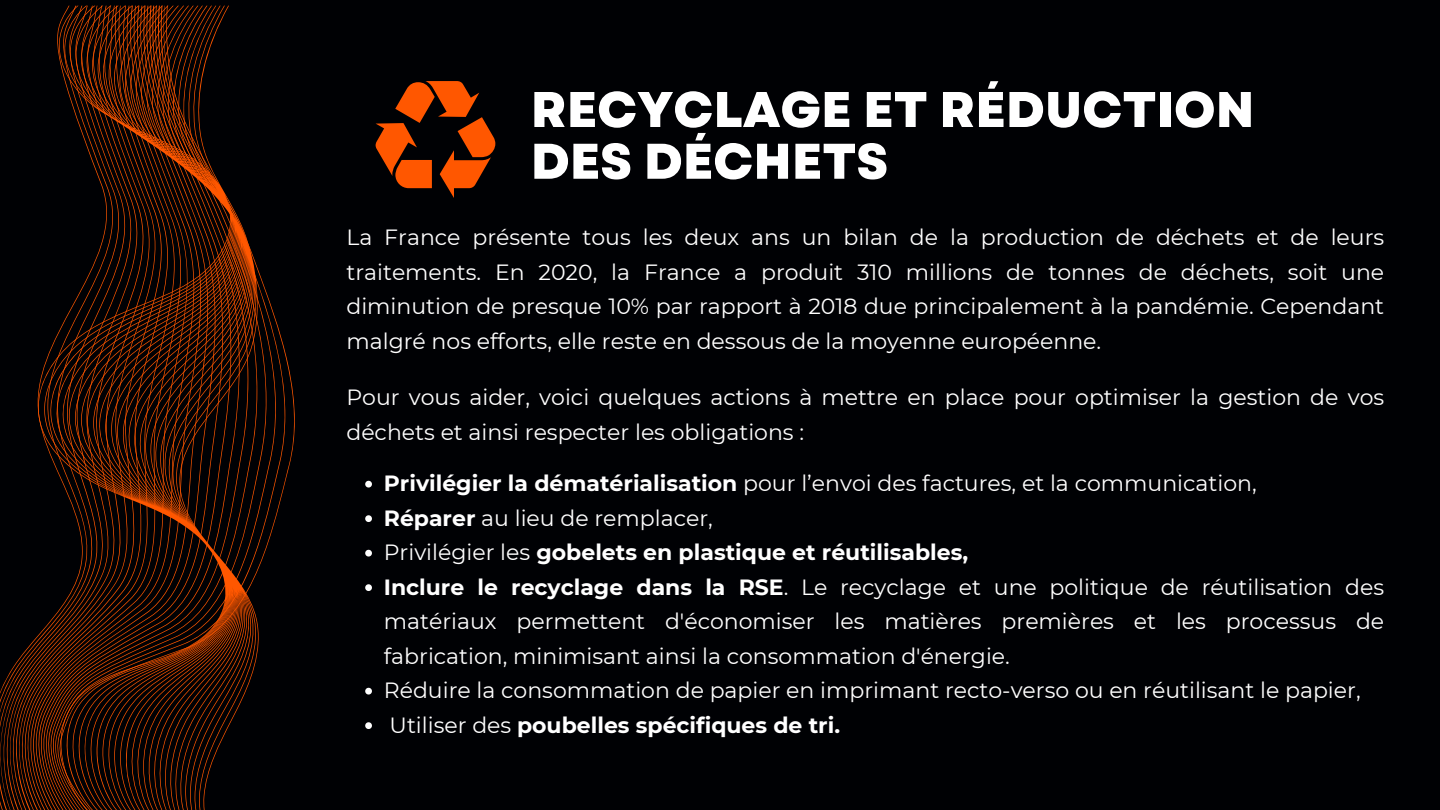
<style>
.page{position:relative;width:1440px;height:810px;background:#000104}
.page>*{position:absolute;margin:0;border:0;box-sizing:border-box;transform-origin:0 0}
.t1{font:800 50px/51.8px "Garet";color:#fff}
.t2{font:22px/34.5px "Montserrat";color:#fff;text-align:justify}
.t3{font:700 22px "Montserrat";color:#fff}
.s1{font-weight:700}
.s2{font-weight:400}
</style>
<div class="page">
<svg style="left:376px;top:81px;width:119px;height:117px"></svg>
<svg style="left:0;top:5px;width:295px;height:805px"></svg>
<svg style="left:35px;top:6px;width:229px;height:804px"></svg>
<svg style="left:365px;top:481px;width:7px;height:7px"></svg>
<svg style="left:365px;top:515px;width:7px;height:7px"></svg>
<svg style="left:365px;top:550px;width:7px;height:7px"></svg>
<svg style="left:365px;top:584px;width:7px;height:7px"></svg>
<svg style="left:365px;top:688px;width:7px;height:7px"></svg>
<svg style="left:365px;top:722px;width:7px;height:7px"></svg>
<p class="t1" style="left:531px;top:84px;width:725px">RECYCLAGE ET RÉDUCTION<br>DES DÉCHETS</p>
<p class="t2" style="left:346px;top:220px;width:1039px">La France présente tous les deux ans un bilan de la production de déchets et de leurs traitements. En 2020, la France a produit 310 millions de tonnes de déchets, soit une diminution de presque 10% par rapport à 2018 due principalement à la pandémie. Cependant malgré nos efforts, elle reste en dessous de la moyenne européenne.</p>
<p class="t2" style="left:346px;top:380px;width:1039px">Pour vous aider, voici quelques actions à mettre en place pour optimiser la gestion de vos déchets et ainsi respecter les obligations :</p>
<h1 class="t2" style="left:384px;top:466px;width:874px"><span class="s1">Privilégier la dématérialisation</span> pour l’envoi des factures, et la communication,</h1>
<p class="t2" style="left:384px;top:501px;width:331px"><span class="s1">Réparer</span> au lieu de remplacer,</p>
<p class="t3" style="left:384px;top:539px;width:586px"><span class="s2">Privilégier les</span> gobelets en plastique et réutilisables,</p>
<p class="t2" style="left:384px;top:570px;width:1002px"><span class="s1">Inclure le recyclage dans la RSE</span>. Le recyclage et une politique de réutilisation des matériaux permettent d'économiser les matières premières et les processus de fabrication, minimisant ainsi la consommation d'énergie.</p>
<p class="t2" style="left:384px;top:673px;width:978px">Réduire la consommation de papier en imprimant recto-verso ou en réutilisant le papier,</p>
<p class="t3" style="left:390px;top:711px;width:452px"><span class="s2">Utiliser des</span> poubelles spécifiques de tri.</p>
</div>
